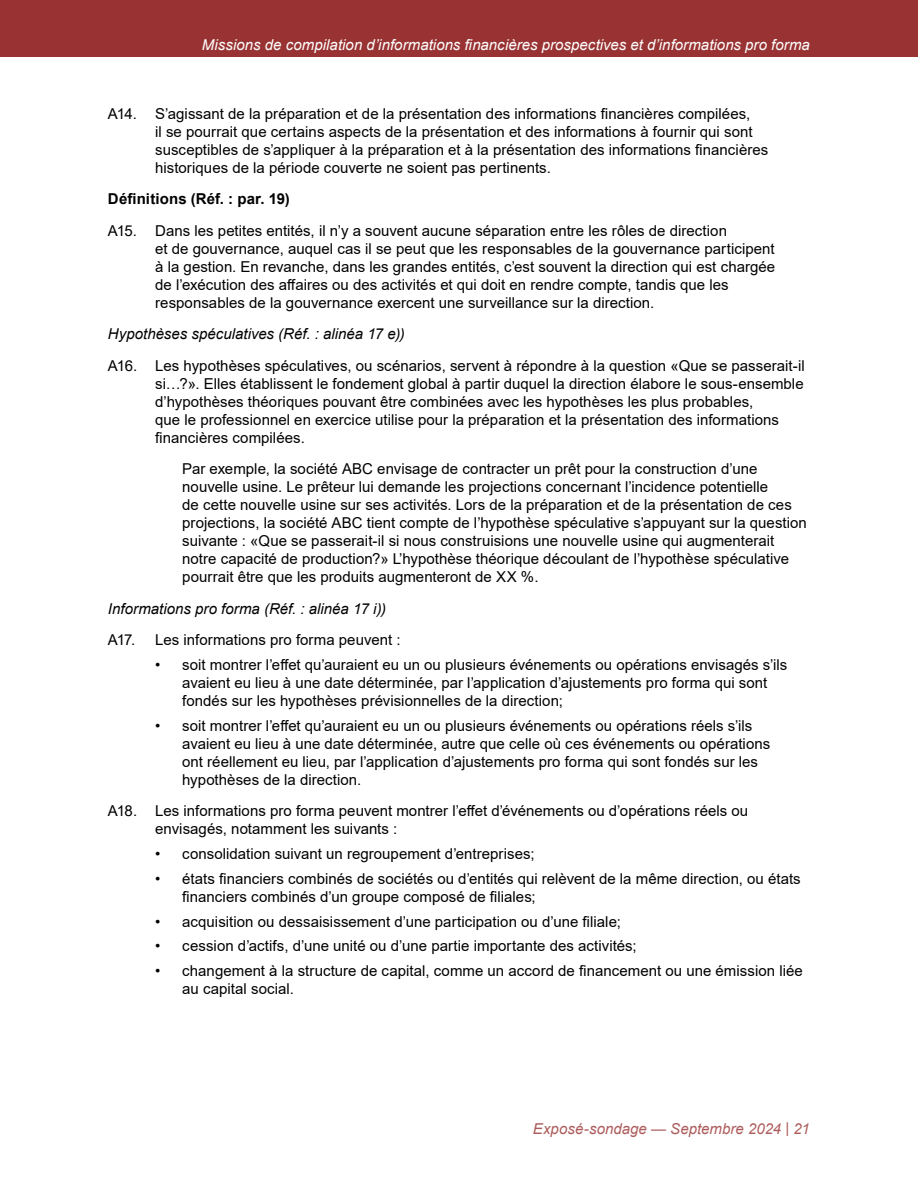
<style>
.page{position:relative;width:918px;height:1188px;background:#fff}
.page>*{position:absolute;margin:0;border:0;box-sizing:border-box;transform-origin:0 0}
.t1{font:15px/18px "Arial";letter-spacing:.005em;color:#000}
.t2{font:italic 15px "Arial";color:#fff}
.t3{font:italic 15px "Arial";color:#000}
.t4{font:italic 15px "Arial";color:#ad5c5c}
.t5{font:700 15px "Arial";letter-spacing:.01em;color:#000}
</style>
<div class="page">
<div style="left:0;top:0;width:918px;height:57px;background:#933"></div>
<p class="t2" style="left:202px;top:35px;width:610px">Missions de compilation d’informations financières prospectives et d’informations pro forma</p>
<p class="t1" style="left:155px;top:105px;width:615px;text-indent:-47px">A14. S’agissant de la préparation et de la présentation des informations financières compilées,<br>il se pourrait que certains aspects de la présentation et des informations à fournir qui sont susceptibles de s’appliquer à la préparation et à la présentation des informations financières historiques de la période couverte ne soient pas pertinents.</p>
<h3 class="t5" style="left:108px;top:189px;width:183px">Définitions (Réf. : par. 19)</h3>
<p class="t1" style="left:155px;top:222px;width:622px;text-indent:-47px">A15. Dans les petites entités, il n’y a souvent aucune séparation entre les rôles de direction<br>et de gouvernance, auquel cas il se peut que les responsables de la gouvernance participent à la gestion. En revanche, dans les grandes entités, c’est souvent la direction qui est chargée de l’exécution des affaires ou des activités et qui doit en rendre compte, tandis que les responsables de la gouvernance exercent une surveillance sur la direction.</p>
<p class="t3" style="left:108px;top:324px;width:298px">Hypothèses spéculatives (Réf. : alinéa 17 e))</p>
<p class="t1" style="left:155px;top:357px;width:651px;text-indent:-47px">A16. Les hypothèses spéculatives, ou scénarios, servent à répondre à la question «Que se passerait-il si…?». Elles établissent le fondement global à partir duquel la direction élabore le sous-ensemble d’hypothèses théoriques pouvant être combinées avec les hypothèses les plus probables,<br>que le professionnel en exercice utilise pour la préparation et la présentation des informations financières compilées.</p>
<p class="t1" style="left:182px;top:460px;width:626px">Par exemple, la société ABC envisage de contracter un prêt pour la construction d’une nouvelle usine. Le prêteur lui demande les projections concernant l’incidence potentielle<br>de cette nouvelle usine sur ses activités. Lors de la préparation et de la présentation de ces projections, la société ABC tient compte de l’hypothèse spéculative s’appuyant sur la question suivante : «Que se passerait-il si nous construisions une nouvelle usine qui augmenterait notre capacité de production?» L’hypothèse théorique découlant de l’hypothèse spéculative pourrait être que les produits augmenteront de XX %.</p>
<p class="t3" style="left:108px;top:599px;width:280px">Informations pro forma (Réf. : alinéa 17 i))</p>
<p class="t1" style="left:108px;top:631px;width:29px">A17.</p>
<p class="t1" style="left:155px;top:631px;width:247px">Les informations pro forma peuvent :</p>
<p class="t1" style="left:182px;top:656px;width:607px;text-indent:-27px">• soit montrer l’effet qu’auraient eu un ou plusieurs événements ou opérations envisagés s’ils avaient eu lieu à une date déterminée, par l’application d’ajustements pro forma qui sont fondés sur les hypothèses prévisionnelles de la direction;</p>
<p class="t1" style="left:182px;top:717px;width:590px;text-indent:-27px">• soit montrer l’effet qu’auraient eu un ou plusieurs événements ou opérations réels s’ils avaient eu lieu à une date déterminée, autre que celle où ces événements ou opérations ont réellement eu lieu, par l’application d’ajustements pro forma qui sont fondés sur les hypothèses de la direction.</p>
<p class="t1" style="left:155px;top:802px;width:595px;text-indent:-47px">A18. Les informations pro forma peuvent montrer l’effet d’événements ou d’opérations réels ou envisagés, notamment les suivants :</p>
<p class="t1" style="left:155px;top:845px;width:381px">• consolidation suivant un regroupement d’entreprises;</p>
<p class="t1" style="left:182px;top:870px;width:620px;text-indent:-27px">• états financiers combinés de sociétés ou d’entités qui relèvent de la même direction, ou états financiers combinés d’un groupe composé de filiales;</p>
<p class="t1" style="left:155px;top:912px;width:467px">• acquisition ou dessaisissement d’une participation ou d’une filiale;</p>
<p class="t1" style="left:155px;top:937px;width:483px">• cession d’actifs, d’une unité ou d’une partie importante des activités;</p>
<p class="t1" style="left:182px;top:962px;width:622px;text-indent:-27px">• changement à la structure de capital, comme un accord de financement ou une émission liée au capital social.</p>
<p class="t4" style="left:533px;top:1119px;width:279px">Exposé-sondage — Septembre 2024 | 21</p>
</div>
